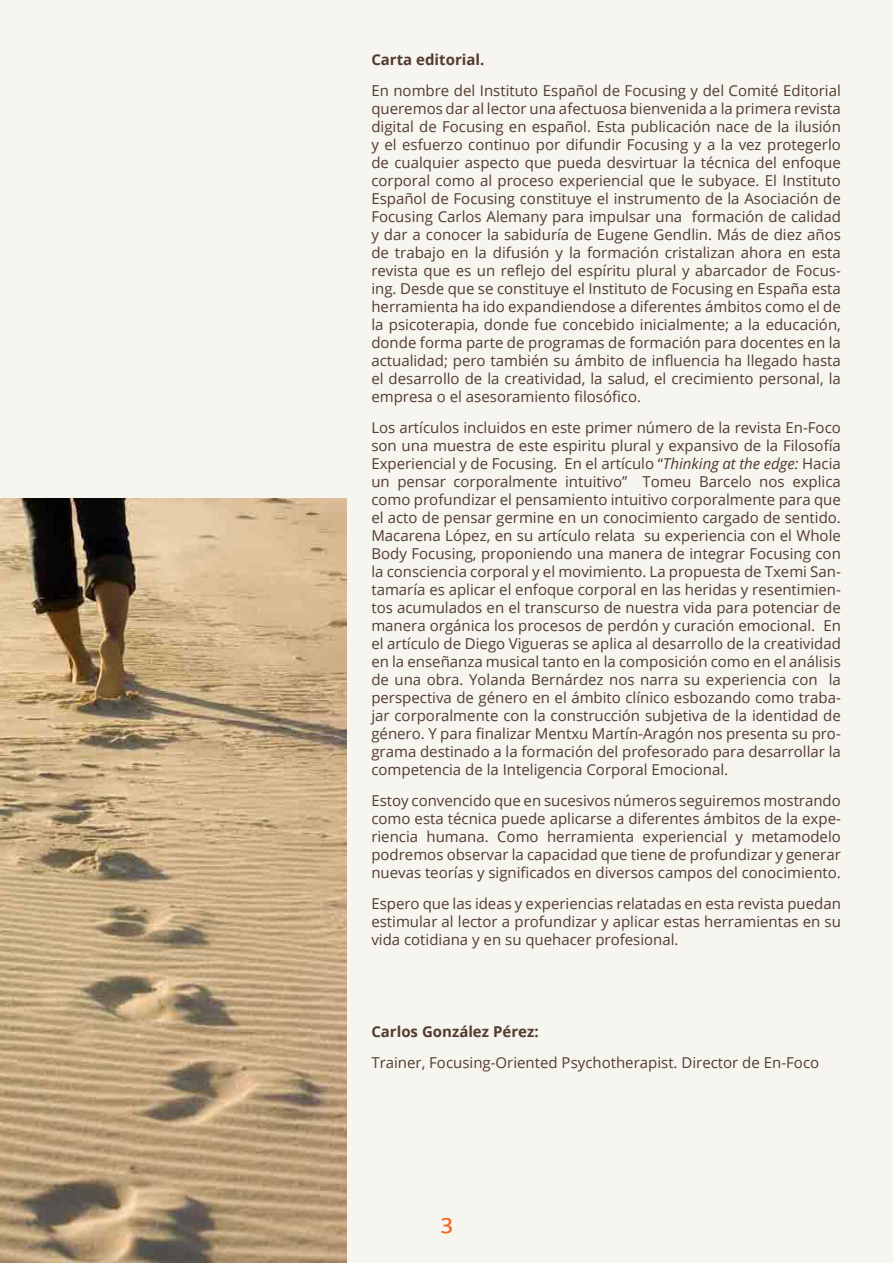
<style>
.page{position:relative;width:893px;height:1263px;background:#f6f5f0}
.page>*{position:absolute;margin:0;border:0;box-sizing:border-box;transform-origin:0 0}
.t1{font:21px "Open Sans";color:#f26722}
.t2{font:15px/18px "Open Sans";color:#533b2e;text-align:justify}
.t3{font:700 15px "Open Sans";color:#533b2e}
.s1{font-style:italic}
</style>
<div class="page">
<img style="left:0;top:499px;width:346px;height:764px">
<p class="t3" style="left:371px;top:49px;width:114px">Carta editorial.</p>
<p class="t2" style="left:371px;top:81px;width:471px">En nombre del Instituto Español de Focusing y del Comité Editorial queremos dar al lector una afectuosa bienvenida a la primera revista digital de Focusing en español. Esta publicación nace de la ilusión y el esfuerzo continuo por difundir Focusing y a la vez protegerlo de cualquier aspecto que pueda desvirtuar la técnica del enfoque corporal como al proceso experiencial que le subyace. El Instituto Español de Focusing constituye el instrumento de la Asociación de Focusing Carlos Alemany para impulsar una formación de calidad y dar a conocer la sabiduría de Eugene Gendlin. Más de diez años de trabajo en la difusión y la formación cristalizan ahora en esta revista que es un reflejo del espíritu plural y abarcador de Focus&shy;ing. Desde que se constituye el Instituto de Focusing en España esta herramienta ha ido expandiendose a diferentes ámbitos como el de la psicoterapia, donde fue concebido inicialmente; a la educación, donde forma parte de programas de formación para docentes en la actualidad; pero también su ámbito de influencia ha llegado hasta el desarrollo de la creatividad, la salud, el crecimiento personal, la empresa o el asesoramiento filosófico.</p>
<p class="t2" style="left:371px;top:418px;width:471px">Los artículos incluidos en este primer número de la revista En-Foco son una muestra de este espiritu plural y expansivo de la Filosofía Experiencial y de Focusing. En el artículo “<span class="s1">Thinking at the edge:</span> Hacia un pensar corporalmente intuitivo” Tomeu Barcelo nos explica como profundizar el pensamiento intuitivo corporalmente para que el acto de pensar germine en un conocimiento cargado de sentido.<br>Macarena López, en su artículo relata su experiencia con el Whole Body Focusing, proponiendo una manera de integrar Focusing con la consciencia corporal y el movimiento. La propuesta de Txemi San&shy;tamaría es aplicar el enfoque corporal en las heridas y resentimien&shy;tos acumulados en el transcurso de nuestra vida para potenciar de manera orgánica los procesos de perdón y curación emocional. En el artículo de Diego Vigueras se aplica al desarrollo de la creatividad en la enseñanza musical tanto en la composición como en el análisis de una obra. Yolanda Bernárdez nos narra su experiencia con la perspectiva de género en el ámbito clínico esbozando como traba&shy;jar corporalmente con la construcción subjetiva de la identidad de género. Y para finalizar Mentxu Martín-Aragón nos presenta su pro&shy;grama destinado a la formación del profesorado para desarrollar la competencia de la Inteligencia Corporal Emocional.</p>
<p class="t2" style="left:371px;top:791px;width:471px">Estoy convencido que en sucesivos números seguiremos mostrando como esta técnica puede aplicarse a diferentes ámbitos de la expe&shy;riencia humana. Como herramienta experiencial y metamodelo podremos observar la capacidad que tiene de profundizar y generar nuevas teorías y significados en diversos campos del conocimiento.</p>
<p class="t2" style="left:371px;top:894px;width:471px">Espero que las ideas y experiencias relatadas en esta revista puedan estimular al lector a profundizar y aplicar estas herramientas en su vida cotidiana y en su quehacer profesional.</p>
<p class="t3" style="left:371px;top:1021px;width:169px">Carlos González Pérez:</p>
<p class="t2" style="left:371px;top:1053px;width:449px">Trainer, Focusing-Oriented Psychotherapist. Director de En-Foco</p>
<h1 class="t1" style="left:440px;top:1211px;width:14px">3</h1>
</div>
